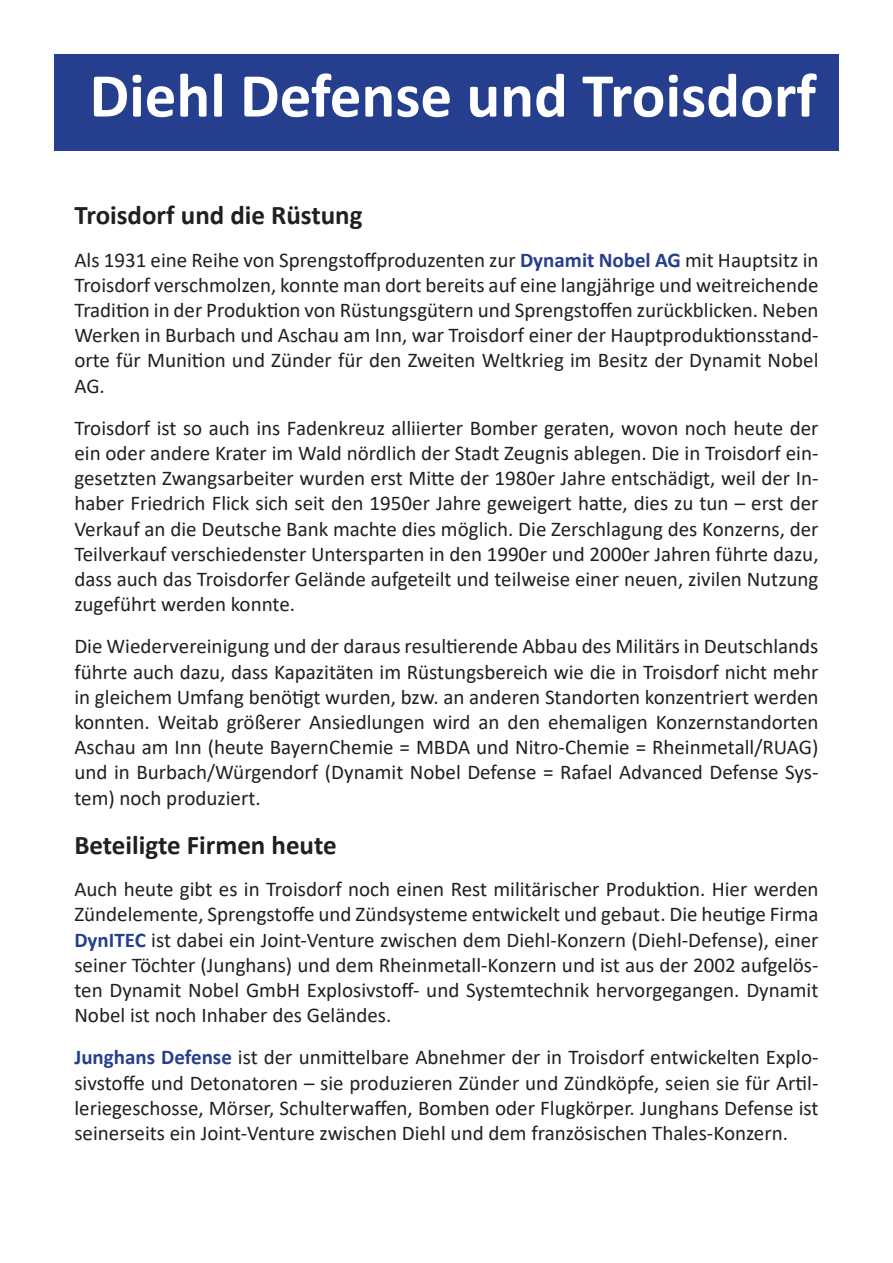
<style>
.page{position:relative;width:893px;height:1263px;background:#fff}
.page>*{position:absolute;margin:0;border:0;box-sizing:border-box;transform-origin:0 0}
.t1{font:700 63px "Calibri";color:#fff}
.t2{font:700 27px "Calibri";color:#231f20}
.t3{font:21px/25.2px "Calibri";color:#231f20;text-align:justify}
.s1{font-weight:700;color:#253f8e}
</style>
<div class="page">
<div style="left:54px;top:54px;width:785px;height:97px;background:#253f8e"></div>
<h1 class="t1" style="left:90px;top:51px;width:728px">Diehl Defense und Troisdorf</h1>
<p class="t2" style="left:74px;top:196px;width:290px">Troisdorf und die Rüstung</p>
<p class="t3" style="left:74px;top:246px;width:746px">Als 1931 eine Reihe von Sprengstoffproduzenten zur <span class="s1">Dynamit Nobel AG</span> mit Hauptsitz in Troisdorf verschmolzen, konnte man dort bereits auf eine langjährige und weitreichende Tradition in der Produktion von Rüstungsgütern und Sprengstoffen zurückblicken. Neben Werken in Burbach und Aschau am Inn, war Troisdorf einer der Hauptproduktionsstand&shy;orte für Munition und Zünder für den Zweiten Weltkrieg im Besitz der Dynamit Nobel AG.</p>
<p class="t3" style="left:74px;top:415px;width:746px">Troisdorf ist so auch ins Fadenkreuz alliierter Bomber geraten, wovon noch heute der ein oder andere Krater im Wald nördlich der Stadt Zeugnis ablegen. Die in Troisdorf ein&shy;gesetzten Zwangsarbeiter wurden erst Mitte der 1980er Jahre entschädigt, weil der In&shy;haber Friedrich Flick sich seit den 1950er Jahre geweigert hatte, dies zu tun – erst der Verkauf an die Deutsche Bank machte dies möglich. Die Zerschlagung des Konzerns, der Teilverkauf verschiedenster Untersparten in den 1990er und 2000er Jahren führte dazu, dass auch das Troisdorfer Gelände aufgeteilt und teilweise einer neuen, zivilen Nutzung zugeführt werden konnte.</p>
<p class="t3" style="left:74px;top:633px;width:746px">Die Wiedervereinigung und der daraus resultierende Abbau des Militärs in Deutschlands führte auch dazu, dass Kapazitäten im Rüstungsbereich wie die in Troisdorf nicht mehr in gleichem Umfang benötigt wurden, bzw. an anderen Standorten konzentriert werden konnten. Weitab größerer Ansiedlungen wird an den ehemaligen Konzernstandorten Aschau am Inn (heute BayernChemie = MBDA und Nitro-Chemie = Rheinmetall/RUAG) und in Burbach/Würgendorf (Dynamit Nobel Defense = Rafael Advanced Defense Sys&shy;tem) noch produziert.</p>
<p class="t2" style="left:74px;top:826px;width:264px">Beteiligte Firmen heute</p>
<p class="t3" style="left:74px;top:876px;width:746px">Auch heute gibt es in Troisdorf noch einen Rest militärischer Produktion. Hier werden Zündelemente, Sprengstoffe und Zündsysteme entwickelt und gebaut. Die heutige Firma <span class="s1">DynITEC</span> ist dabei ein Joint-Venture zwischen dem Diehl-Konzern (Diehl-Defense), einer seiner Töchter (Junghans) und dem Rheinmetall-Konzern und ist aus der 2002 aufgelös&shy;ten Dynamit Nobel GmbH Explosivstoff- und Systemtechnik hervorgegangen. Dynamit Nobel ist noch Inhaber des Geländes.</p>
<p class="t3" style="left:74px;top:1044px;width:746px"><span class="s1">Junghans Defense</span> ist der unmittelbare Abnehmer der in Troisdorf entwickelten Explo&shy;sivstoffe und Detonatoren – sie produzieren Zünder und Zündköpfe, seien sie für Artil&shy;leriegeschosse, Mörser, Schulterwaffen, Bomben oder Flugkörper. Junghans Defense ist seinerseits ein Joint-Venture zwischen Diehl und dem französischen Thales-Konzern.</p>
</div>
